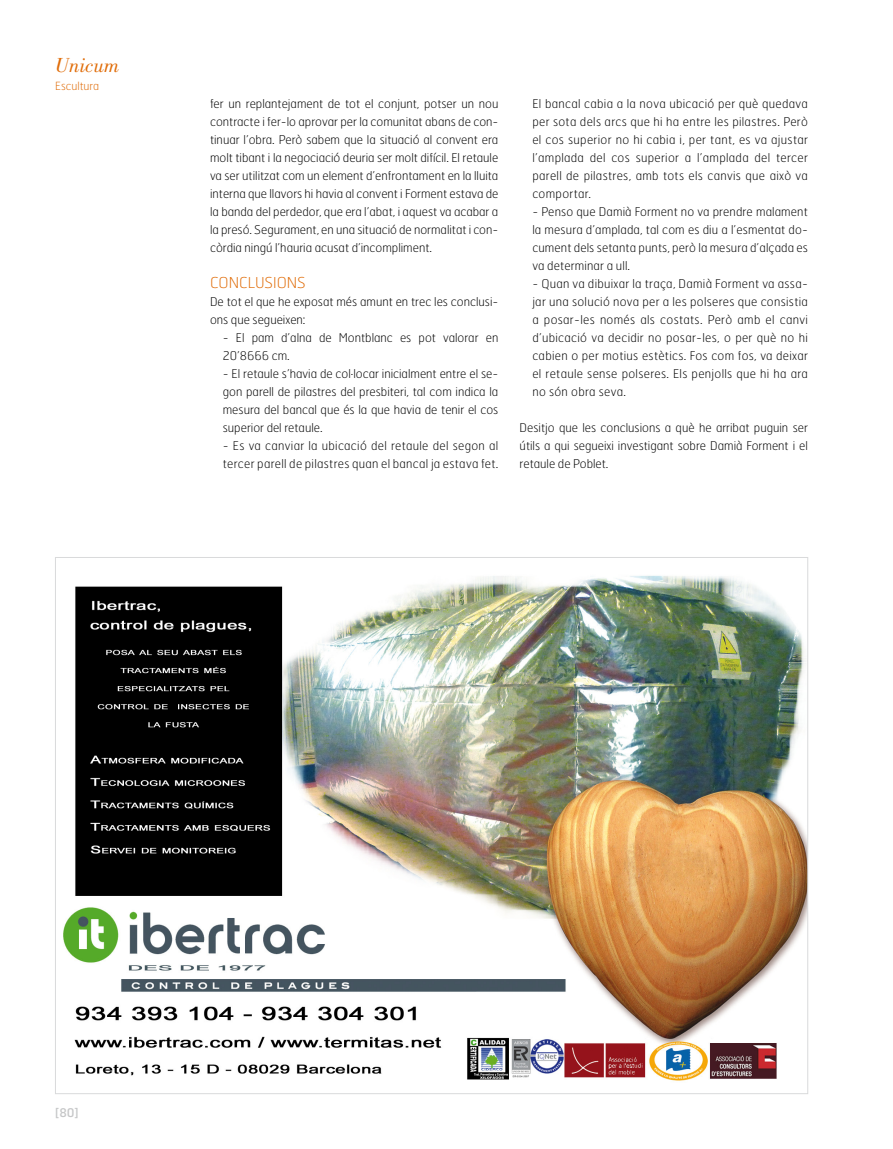
<style>
.page{position:relative;width:893px;height:1149px;background:#fff}
.page>*{position:absolute;margin:0;border:0;box-sizing:border-box;transform-origin:0 0}
.t1{font:italic 21px "Bodoni Std";color:#e06c08}
.t2{font:100 15px "Hermes";color:#e06c08}
.t3{font:100 12px/18px "Hermes";color:#000;text-align:justify}
.t4{font:100 12px/18px "Hermes";letter-spacing:.025em;color:#000}
.t5{font:12px "Hermes";color:#c6c7c8}
.t6{font:100 11.25px "Hermes";color:#e06c08}
</style>
<div class="page">
<hr style="left:892px;top:0;width:1px;height:1148px;background:#e06c08">
<img style="left:63px;top:575px;width:743px;height:506px">
<h1 class="t1" style="left:55px;top:53px;width:66px">Unicum</h1>
<p class="t6" style="left:55px;top:79px;width:45px">Escultura</p>
<p class="t3" style="left:210px;top:94px;width:290px">fer un replantejament de tot el conjunt, potser un nou contracte i fer-lo aprovar per la comunitat abans de con&shy;tinuar l’obra. Però sabem que la situació al convent era molt tibant i la negociació deuria ser molt difícil. El retaule va ser utilitzat com un element d’enfrontament en la lluita interna que llavors hi havia al convent i Forment estava de la banda del perdedor, que era l’abat, i aquest va acabar a la presó. Segurament, en una situació de normalitat i con&shy;còrdia ningú l’hauria acusat d’incompliment.</p>
<p class="t2" style="left:210px;top:273px;width:97px">CONCLUSIONS</p>
<p class="t3" style="left:210px;top:292px;width:290px">De tot el que he exposat més amunt en trec les conclusi&shy;ons que segueixen:</p>
<p class="t3" style="left:223px;top:328px;width:277px">- El pam d’alna de Montblanc es pot valorar en<br>20’8666 cm.</p>
<p class="t3" style="left:223px;top:364px;width:277px">- El retaule s’havia de col·locar inicialment entre el se&shy;gon parell de pilastres del presbiteri, tal com indica la mesura del bancal que és la que havia de tenir el cos superior del retaule.</p>
<p class="t4" style="left:223px;top:436px;width:277px">- Es va canviar la ubicació del retaule del segon al tercer parell de pilastres quan el bancal ja estava fet.</p>
<p class="t3" style="left:532px;top:94px;width:277px">El bancal cabia a la nova ubicació per què quedava per sota dels arcs que hi ha entre les pilastres. Però el cos superior no hi cabia i, per tant, es va ajustar l’amplada del cos superior a l’amplada del tercer parell de pilastres, amb tots els canvis que això va comportar.</p>
<p class="t3" style="left:532px;top:202px;width:277px">- Penso que Damià Forment no va prendre malament la mesura d’amplada, tal com es diu a l’esmentat do&shy;cument dels setanta punts, però la mesura d’alçada es va determinar a ull.</p>
<p class="t3" style="left:532px;top:274px;width:277px">- Quan va dibuixar la traça, Damià Forment va assa&shy;jar una solució nova per a les polseres que consistia a posar-les només als costats. Però amb el canvi d’ubicació va decidir no posar-les, o per què no hi cabien o per motius estètics. Fos com fos, va deixar el retaule sense polseres. Els penjolls que hi ha ara no són obra seva.</p>
<p class="t3" style="left:520px;top:418px;width:290px">Desitjo que les conclusions a què he arribat puguin ser útils a qui segueixi investigant sobre Damià Forment i el retaule de Poblet.</p>
<p class="t5" style="left:55px;top:1104px;width:25px">[80]</p>
</div>
